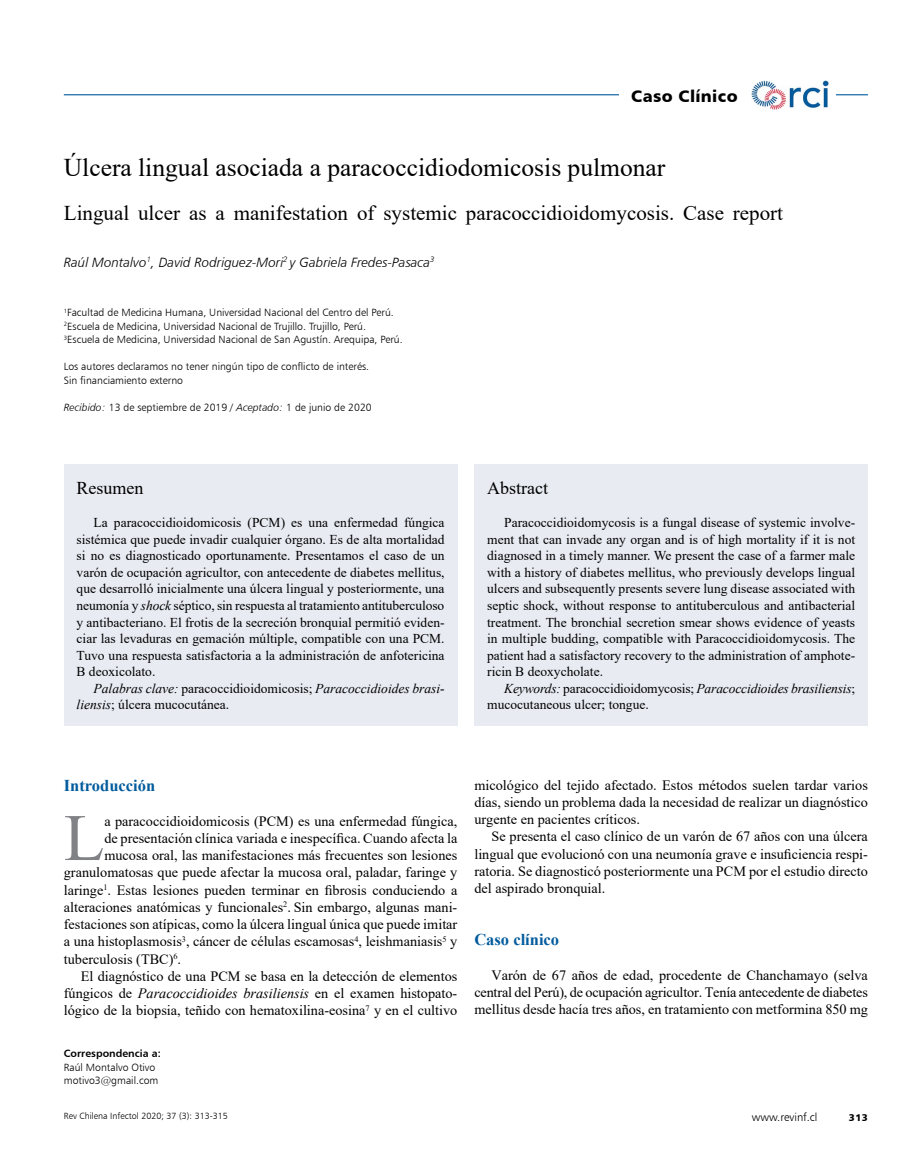
<style>
.page{position:relative;width:919px;height:1170px;background:#fff}
.page>*{position:absolute;margin:0;border:0;box-sizing:border-box;transform-origin:0 0}
.t1{font:66.3px "Times New Roman";color:#808285}
.t2{font:25.5px "Times New Roman";color:#000}
.t3{font:21px "Times New Roman";color:#000}
.t4{font:18px "Times New Roman";color:#000}
.t5{font:700 16.5px "Times New Roman";color:#005b9d}
.t6{font:16.5px "Humanist 777 BT Black B";letter-spacing:.02em;color:#000}
.t7{font:14.25px/17.2px "Times New Roman";color:#000;text-align:justify}
.t8{font:13.5px/16.5px "Times New Roman";color:#000;text-align:justify}
.t9{font:italic 13.5px/16.5px "Times New Roman";color:#000}
.t10{font:13.5px "Humanist 777 BT Light Italic B";color:#000}
.t11{font:11.25px "Humanist 777 BT Light B";color:#000}
.t12{font:10.5px/13.5px "Humanist 777 BT Light B";color:#000}
.t13{font:10.5px "Humanist 777 BT Bold B";color:#000}
.t14{font:9.75px "Humanist 777 BT Black B";color:#000}
.t15{font:9px "Humanist 777 BT Light B";color:#000}
.s1{font-family:"Humanist 777 BT Light Italic B"}
.s2{font-style:italic}
.s3{font-style:normal}
</style>
<div class="page">
<hr style="left:64px;top:94px;width:803px;height:1px;background:#005b9d">
<div style="left:744px;top:80px;width:92px;height:30px;background:#fff"></div>
<img style="left:751px;top:80px;width:77px;height:30px">
<div style="left:619px;top:80px;width:130px;height:30px;background:#fff"></div>
<div style="left:64px;top:464px;width:393px;height:261px;background:#e9ebf3"></div>
<div style="left:474px;top:464px;width:393px;height:261px;background:#e9ebf3"></div>
<p class="t6" style="left:631px;top:85px;width:108px">Caso Clínico</p>
<h2 class="t2" style="left:64px;top:149px;width:603px">Úlcera lingual asociada a paracoccidiodomicosis pulmonar</h2>
<h3 class="t3" style="left:64px;top:198px;width:720px">Lingual ulcer as a manifestation of systemic paracoccidioidomycosis. Case report</h3>
<p class="t10" style="left:64px;top:253px;width:372px">Raúl Montalvo<sup>1</sup>, David Rodriguez-Mori<sup>2</sup> y Gabriela Fredes-Pasaca<sup>3</sup></p>
<p class="t12" style="left:64px;top:305px;width:340px"><sup>1</sup>Facultad de Medicina Humana, Universidad Nacional del Centro del Perú.<br><sup>2</sup>Escuela de Medicina, Universidad Nacional de Trujillo. Trujillo, Perú.<br><sup>3</sup>Escuela de Medicina, Universidad Nacional de San Agustín. Arequipa, Perú.</p>
<p class="t12" style="left:64px;top:359px;width:307px">Los autores declaramos no tener ningún tipo de conflicto de interés.<br>Sin financiamiento externo</p>
<p class="t12" style="left:64px;top:400px;width:309px"><span class="s1">Recibido:</span> 13 de septiembre de 2019 / <span class="s1">Aceptado:</span> 1 de junio de 2020</p>
<h3 class="t4" style="left:77px;top:475px;width:68px">Resumen</h3>
<p class="t8" style="left:77px;top:514px;width:369px;text-indent:17px">La paracoccidioidomicosis (PCM) es una enfermedad fúngica sistémica que puede invadir cualquier órgano. Es de alta mortalidad si no es diagnosticado oportunamente. Presentamos el caso de un varón de ocupación agricultor, con antecedente de diabetes mellitus, que desarrolló inicialmente una úlcera lingual y posteriormente, una neumonía y <span class="s2">shock</span> séptico, sin respuesta al tratamiento antituberculoso y antibacteriano. El frotis de la secreción bronquial permitió eviden&shy;ciar las levaduras en gemación múltiple, compatible con una PCM.<br>Tuvo una respuesta satisfactoria a la administración de anfotericina B deoxicolato.</p>
<p class="t9" style="left:77px;top:679px;width:369px;text-indent:17px">Palabras clave: <span class="s3">paracoccidioidomicosis;</span> Paracoccidioides brasi&shy;liensis<span class="s3">; úlcera mucocutánea.</span></p>
<h3 class="t4" style="left:487px;top:475px;width:62px">Abstract</h3>
<p class="t8" style="left:487px;top:514px;width:369px;text-indent:17px">Paracoccidioidomycosis is a fungal disease of systemic involve&shy;ment that can invade any organ and is of high mortality if it is not diagnosed in a timely manner. We present the case of a farmer male with a history of diabetes mellitus, who previously develops lingual ulcers and subsequently presents severe lung disease associated with septic shock, without response to antituberculous and antibacterial treatment. The bronchial secretion smear shows evidence of yeasts in multiple budding, compatible with Paracoccidioidomycosis. The patient had a satisfactory recovery to the administration of amphote&shy;ricin B deoxycholate.</p>
<p class="t8" style="left:487px;top:679px;width:369px;text-indent:17px"><span class="s2">Keywords:</span> paracoccidioidomycosis; <span class="s2">Paracoccidioides brasiliensis</span>; mucocutaneous ulcer; tongue.</p>
<p class="t5" style="left:64px;top:773px;width:93px">Introducción</p>
<h1 class="t1" style="left:64px;top:791px;width:42px">L</h1>
<p class="t7" style="left:104px;top:811px;width:354px">a paracoccidioidomicosis (PCM) es una enfermedad fúngica,</p>
<p class="t7" style="left:104px;top:828px;width:354px">de presentación clínica variada e inespecífica. Cuando afecta la</p>
<p class="t7" style="left:104px;top:846px;width:354px">mucosa oral, las manifestaciones más frecuentes son lesiones</p>
<p class="t7" style="left:64px;top:863px;width:395px">granulomatosas que puede afectar la mucosa oral, paladar, faringe y</p>
<p class="t7" style="left:64px;top:880px;width:395px">laringe<sup>1</sup>. Estas lesiones pueden terminar en fibrosis conduciendo a</p>
<p class="t7" style="left:64px;top:897px;width:395px">alteraciones anatómicas y funcionales<sup>2</sup>. Sin embargo, algunas mani-</p>
<p class="t7" style="left:64px;top:915px;width:395px">festaciones son atípicas, como la úlcera lingual única que puede imitar</p>
<p class="t7" style="left:64px;top:932px;width:395px">a una histoplasmosis<sup>3</sup>, cáncer de células escamosas<sup>4</sup>, leishmaniasis<sup>5</sup> y</p>
<p class="t7" style="left:64px;top:949px;width:119px">tuberculosis (TBC)<sup>6</sup>.</p>
<p class="t7" style="left:81px;top:966px;width:378px">El diagnóstico de una PCM se basa en la detección de elementos</p>
<p class="t7" style="left:64px;top:984px;width:395px">fúngicos de <span class="s2">Paracoccidioides brasiliensis</span> en el examen histopato-</p>
<p class="t7" style="left:64px;top:1001px;width:395px">lógico de la biopsia, teñido con hematoxilina-eosina<sup>7</sup> y en el cultivo</p>
<p class="t13" style="left:64px;top:1046px;width:98px">Correspondencia a:</p>
<p class="t12" style="left:64px;top:1059px;width:96px">Raúl Montalvo Otivo motivo3@gmail.com</p>
<p class="t15" style="left:64px;top:1110px;width:166px">Rev Chilena Infectol 2020; 37 (3): 313-315</p>
<p class="t7" style="left:474px;top:775px;width:395px">micológico del tejido afectado. Estos métodos suelen tardar varios días, siendo un problema dada la necesidad de realizar un diagnóstico urgente en pacientes críticos.</p>
<p class="t7" style="left:474px;top:827px;width:395px;text-indent:17px">Se presenta el caso clínico de un varón de 67 años con una úlcera lingual que evolucionó con una neumonía grave e insuficiencia respi&shy;ratoria. Se diagnosticó posteriormente una PCM por el estudio directo del aspirado bronquial.</p>
<p class="t5" style="left:474px;top:927px;width:86px">Caso clínico</p>
<p class="t7" style="left:474px;top:965px;width:395px;text-indent:17px">Varón de 67 años de edad, procedente de Chanchamayo (selva central del Perú), de ocupación agricultor. Tenía antecedente de diabetes mellitus desde hacía tres años, en tratamiento con metformina 850 mg</p>
<p class="t11" style="left:752px;top:1110px;width:67px">www.revinf.cl</p>
<p class="t14" style="left:848px;top:1111px;width:20px">313</p>
</div>
